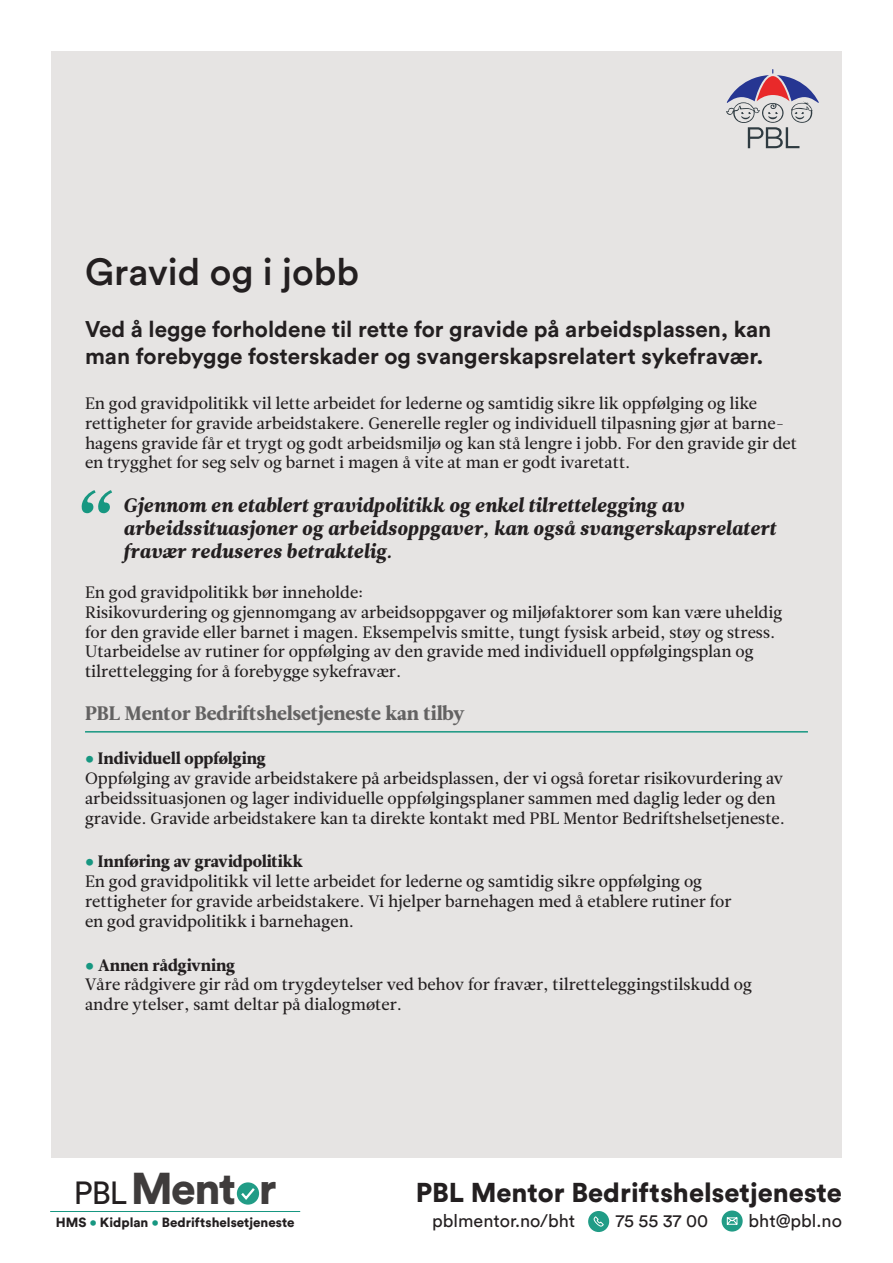
<style>
.page{position:relative;width:893px;height:1263px;background:#fff}
.page>*{position:absolute;margin:0;border:0;box-sizing:border-box;transform-origin:0 0}
.t1{font:75px "Leitura News Italic 4";color:#179781}
.t2{font:900 44.1px "Circular Std";color:#3f3c3c}
.t3{font:500 37.5px "Circular Std";color:#231f20}
.t4{font:900 27px "Circular Std";color:#231f20}
.t5{font:700 22.5px "Circular Std";color:#231f20}
.t6{font:19.5px "Leitura News Italic 4";color:#231f20}
.t7{font:19.5px "Leitura News Roman 4";color:#636262}
.t8{font:18px "Circular Std";color:#231f20}
.t9{font:16.5px/19.8px "Leitura News Roman 2";color:#231f20}
.t10{font:16.5px "Leitura News Roman 4";color:#231f20}
.t11{font:900 13.2px "Circular Std";color:#231f20}
.s1{font-family:"Circular Std";color:#179781}
.s2{font-weight:400;font-size:31.8px;color:#231f20}
.s3{color:#179781}
</style>
<div class="page">
<svg style="left:237px;top:1182px;width:22px;height:22px"></svg>
<svg style="left:239px;top:1185px;width:18px;height:17px"></svg>
<hr style="left:50px;top:1211px;width:250px;height:1px;background:#179781">
<div style="left:51px;top:51px;width:791px;height:1107px;background:#e6e4e3"></div>
<svg style="left:726px;top:69px;width:93px;height:79px"></svg>
<div style="left:588px;top:1211px;width:21px;height:21px;background:#219c86;border-radius:50%"></div>
<svg style="left:593px;top:1216px;width:11px;height:11px"></svg>
<div style="left:722px;top:1210px;width:21px;height:21px;background:#219c86;border-radius:50%"></div>
<svg style="left:726px;top:1215px;width:17px;height:12px"></svg>
<hr style="left:85px;top:731px;width:723px;height:1px;background:#179781">
<p class="t3" style="left:85px;top:249px;width:275px">Gravid og i jobb</p>
<p class="t5" style="left:85px;top:315px;width:688px">Ved å legge forholdene til rette for gravide på arbeidsplassen, kan</p>
<p class="t5" style="left:85px;top:342px;width:680px">man forebygge fosterskader og svangerskapsrelatert sykefravær.</p>
<p class="t9" style="left:85px;top:393px;width:714px">En god gravidpolitikk vil lette arbeidet for lederne og samtidig sikre lik oppfølging og like rettigheter for gravide arbeidstakere. Generelle regler og individuell tilpasning gjør at barne&shy;hagens gravide får et trygt og godt arbeidsmiljø og kan stå lengre i jobb. For den gravide gir det en trygghet for seg selv og barnet i magen å vite at man er godt ivaretatt.</p>
<p class="t6" style="left:123px;top:491px;width:562px">Gjennom en etablert gravidpolitikk og enkel tilrettelegging av</p>
<p class="t6" style="left:123px;top:515px;width:654px">arbeidssituasjoner og arbeidsoppgaver, kan også svangerskapsrelatert</p>
<p class="t6" style="left:123px;top:538px;width:271px">fravær reduseres betraktelig.</p>
<p class="t9" style="left:85px;top:582px;width:280px">En god gravidpolitikk bør inneholde:</p>
<p class="t9" style="left:85px;top:602px;width:699px">Risikovurdering og gjennomgang av arbeidsoppgaver og miljøfaktorer som kan være uheldig for den gravide eller barnet i magen. Eksempelvis smitte, tungt fysisk arbeid, støy og stress.</p>
<p class="t9" style="left:85px;top:642px;width:670px">Utarbeidelse av rutiner for oppfølging av den gravide med individuell oppfølgingsplan og</p>
<p class="t9" style="left:85px;top:662px;width:318px">tilrettelegging for å forebygge sykefravær.</p>
<p class="t7" style="left:85px;top:700px;width:381px">PBL Mentor Bedriftshelsetjeneste kan tilby</p>
<p class="t10" style="left:85px;top:747px;width:182px"><span class="s1">•</span> Individuell oppfølging</p>
<p class="t9" style="left:85px;top:768px;width:702px">Oppfølging av gravide arbeidstakere på arbeidsplassen, der vi også foretar risikovurdering av arbeidssituasjonen og lager individuelle oppfølgingsplaner sammen med daglig leder og den gravide. Gravide arbeidstakere kan ta direkte kontakt med PBL Mentor Bedriftshelsetjeneste.</p>
<p class="t10" style="left:85px;top:850px;width:219px"><span class="s1">•</span> Innføring av gravidpolitikk</p>
<p class="t9" style="left:85px;top:872px;width:648px">En god gravidpolitikk vil lette arbeidet for lederne og samtidig sikre oppfølging og rettigheter for gravide arbeidstakere. Vi hjelper barnehagen med å etablere rutiner for en god gravidpolitikk i barnehagen.</p>
<p class="t10" style="left:85px;top:954px;width:152px"><span class="s1">•</span> Annen rådgivning</p>
<p class="t9" style="left:85px;top:975px;width:668px">Våre rådgivere gir råd om trygdeytelser ved behov for fravær, tilretteleggingstilskudd og andre ytelser, samt deltar på dialogmøter.</p>
<p class="t1" style="left:69px;top:473px;width:43px">“</p>
<p class="t2" style="left:74px;top:1159px;width:204px"><span class="s2">PBL</span>Ment r</p>
<p class="t11" style="left:56px;top:1214px;width:240px">HMS <span class="s3">•</span> Kidplan <span class="s3">•</span> Bedriftshelsetjeneste</p>
<p class="t4" style="left:416px;top:1174px;width:428px">PBL Mentor Bedriftshelsetjeneste</p>
<p class="t8" style="left:432px;top:1210px;width:144px">pblmentor.no/bht</p>
<p class="t8" style="left:616px;top:1210px;width:94px">75 55 37 00</p>
<p class="t8" style="left:748px;top:1210px;width:95px">bht@pbl.no</p>
</div>
